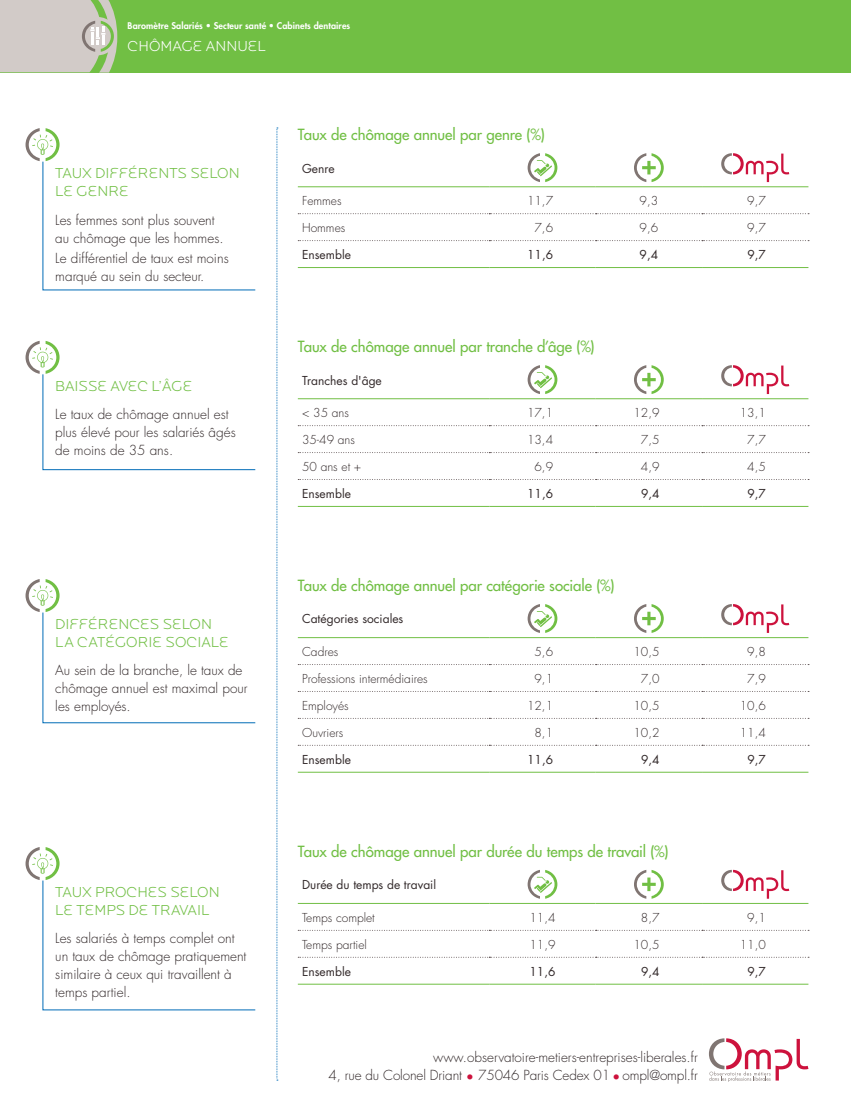
<style>
.page{position:relative;width:851px;height:1106px;background:#fff}
.page>*{position:absolute;margin:0;border:0;box-sizing:border-box;transform-origin:0 0}
.titre_tab_graph{font:500 15px "Futura Std";letter-spacing:-.005em;color:#71bf44}
.HORS_TEXTE_titre{font:300 15px/18px "Locator Display";color:#71bf44}
.t1{font:300 15px "Locator Display";color:#fff}
.HORS_TEXTE_texte{font:300 13.5px/18px "Futura Std";color:#32292a}
.texte_tableau{font:300 12px "Futura Std";color:#32292a}
.texte_tableau-2{font:12px "Futura Std";color:#32292a}
.texte_tableau_entete{font:12px "Futura Std";color:#32292a}
.t2{font:800 9px "Futura Std";letter-spacing:.01em;color:#fff}
.s1{color:#cd123d}
</style>
<div class="page">
<div style="left:0;top:0;width:850px;height:72px;background:#71bf44"></div>
<svg style="left:276px;top:128px;width:2px;height:952px;background:#c4dced"></svg>
<svg style="left:0;top:0;width:117px;height:73px;background:#cac9bd"></svg>
<svg style="left:709px;top:1038px;width:99px;height:43px"></svg>
<hr style="left:298px;top:267px;width:191px;height:1px;background:#71bf44">
<hr style="left:489px;top:267px;width:106px;height:1px;background:#71bf44">
<hr style="left:595px;top:267px;width:107px;height:1px;background:#71bf44">
<hr style="left:702px;top:267px;width:106px;height:1px;background:#71bf44">
<svg style="left:298px;top:153px;width:510px;height:88px"></svg>
<svg style="left:298px;top:399px;width:510px;height:55px"></svg>
<svg style="left:298px;top:425px;width:510px;height:1px"></svg>
<svg style="left:298px;top:452px;width:510px;height:1px"></svg>
<hr style="left:298px;top:398px;width:191px;height:1px;background:#71bf44">
<hr style="left:489px;top:398px;width:106px;height:1px;background:#71bf44">
<hr style="left:595px;top:398px;width:107px;height:1px;background:#71bf44">
<hr style="left:702px;top:398px;width:106px;height:1px;background:#71bf44">
<svg style="left:298px;top:479px;width:510px;height:1px"></svg>
<hr style="left:298px;top:506px;width:191px;height:1px;background:#71bf44">
<hr style="left:489px;top:506px;width:106px;height:1px;background:#71bf44">
<hr style="left:595px;top:506px;width:107px;height:1px;background:#71bf44">
<hr style="left:702px;top:506px;width:106px;height:1px;background:#71bf44">
<svg style="left:527px;top:365px;width:30px;height:29px"></svg>
<svg style="left:634px;top:365px;width:29px;height:29px"></svg>
<svg style="left:721px;top:365px;width:68px;height:29px"></svg>
<svg style="left:298px;top:638px;width:510px;height:107px"></svg>
<svg style="left:298px;top:664px;width:510px;height:1px"></svg>
<svg style="left:298px;top:691px;width:510px;height:1px"></svg>
<hr style="left:298px;top:637px;width:191px;height:1px;background:#71bf44">
<hr style="left:489px;top:637px;width:106px;height:1px;background:#71bf44">
<hr style="left:595px;top:637px;width:107px;height:1px;background:#71bf44">
<hr style="left:702px;top:637px;width:106px;height:1px;background:#71bf44">
<svg style="left:298px;top:718px;width:510px;height:1px"></svg>
<svg style="left:298px;top:745px;width:510px;height:1px"></svg>
<hr style="left:298px;top:772px;width:191px;height:1px;background:#71bf44">
<hr style="left:489px;top:772px;width:106px;height:1px;background:#71bf44">
<hr style="left:595px;top:772px;width:107px;height:1px;background:#71bf44">
<hr style="left:702px;top:772px;width:106px;height:1px;background:#71bf44">
<svg style="left:527px;top:604px;width:30px;height:29px"></svg>
<svg style="left:634px;top:604px;width:29px;height:29px"></svg>
<svg style="left:721px;top:604px;width:68px;height:29px"></svg>
<hr style="left:298px;top:983px;width:191px;height:1px;background:#71bf44">
<hr style="left:489px;top:983px;width:106px;height:1px;background:#71bf44">
<hr style="left:595px;top:983px;width:107px;height:1px;background:#71bf44">
<hr style="left:702px;top:983px;width:106px;height:1px;background:#71bf44">
<svg style="left:298px;top:869px;width:510px;height:88px"></svg>
<svg style="left:26px;top:128px;width:230px;height:163px"></svg>
<svg style="left:26px;top:341px;width:230px;height:129px"></svg>
<svg style="left:26px;top:579px;width:230px;height:144px"></svg>
<svg style="left:26px;top:847px;width:230px;height:163px"></svg>
<p class="t2" style="left:128px;top:20px;width:224px">Baromètre Salariés • Secteur santé • Cabinets dentaires</p>
<p class="t1" style="left:128px;top:37px;width:140px">CHÔMAGE ANNUEL</p>
<p class="HORS_TEXTE_titre" style="left:55px;top:163px;width:186px">TAUX DIFFÉRENTS SELON<br>LE GENRE</p>
<p class="HORS_TEXTE_texte" style="left:55px;top:211px;width:170px">Les femmes sont plus souvent au chômage que les hommes.</p>
<p class="HORS_TEXTE_texte" style="left:55px;top:249px;width:175px">Le différentiel de taux est moins marqué au sein du secteur.</p>
<p class="HORS_TEXTE_titre" style="left:55px;top:376px;width:139px">BAISSE AVEC L’ÂGE</p>
<p class="HORS_TEXTE_texte" style="left:55px;top:406px;width:182px">Le taux de chômage annuel est plus élevé pour les salariés âgés de moins de 35 ans.</p>
<p class="HORS_TEXTE_titre" style="left:55px;top:614px;width:175px">DIFFÉRENCES SELON<br>LA CATÉGORIE SOCIALE</p>
<p class="HORS_TEXTE_texte" style="left:55px;top:662px;width:194px">Au sein de la branche, le taux de chômage annuel est maximal pour les employés.</p>
<p class="HORS_TEXTE_titre" style="left:55px;top:882px;width:166px">TAUX PROCHES SELON<br>LE TEMPS DE TRAVAIL</p>
<p class="HORS_TEXTE_texte" style="left:55px;top:930px;width:193px">Les salariés à temps complet ont un taux de chômage pratiquement similaire à ceux qui travaillent à temps partiel.</p>
<p class="titre_tab_graph" style="left:298px;top:125px;width:248px">Taux de chômage annuel par genre (%)</p>
<p class="texte_tableau_entete" style="left:302px;top:160px;width:34px">Genre</p>
<p class="texte_tableau" style="left:302px;top:193px;width:41px">Femmes</p>
<p class="texte_tableau" style="left:527px;top:193px;width:28px">11,7</p>
<p class="texte_tableau" style="left:639px;top:193px;width:20px">9,3</p>
<p class="texte_tableau" style="left:747px;top:193px;width:20px">9,7</p>
<p class="texte_tableau" style="left:302px;top:220px;width:45px">Hommes</p>
<p class="texte_tableau" style="left:534px;top:220px;width:20px">7,6</p>
<p class="texte_tableau" style="left:639px;top:220px;width:20px">9,6</p>
<p class="texte_tableau" style="left:747px;top:220px;width:20px">9,7</p>
<p class="texte_tableau-2" style="left:302px;top:247px;width:50px">Ensemble</p>
<p class="texte_tableau-2" style="left:527px;top:247px;width:27px">11,6</p>
<p class="texte_tableau-2" style="left:639px;top:247px;width:20px">9,4</p>
<p class="texte_tableau-2" style="left:747px;top:247px;width:20px">9,7</p>
<p class="titre_tab_graph" style="left:298px;top:337px;width:298px">Taux de chômage annuel par tranche d’âge (%)</p>
<p class="texte_tableau_entete" style="left:302px;top:372px;width:81px">Tranches d'âge</p>
<p class="texte_tableau" style="left:302px;top:405px;width:48px">&lt; 35 ans</p>
<p class="texte_tableau" style="left:527px;top:405px;width:28px">17,1</p>
<p class="texte_tableau" style="left:633px;top:405px;width:28px">12,9</p>
<p class="texte_tableau" style="left:739px;top:405px;width:28px">13,1</p>
<p class="texte_tableau" style="left:302px;top:432px;width:54px">35-49 ans</p>
<p class="texte_tableau" style="left:527px;top:432px;width:28px">13,4</p>
<p class="texte_tableau" style="left:640px;top:432px;width:20px">7,5</p>
<p class="texte_tableau" style="left:747px;top:432px;width:20px">7,7</p>
<p class="texte_tableau" style="left:302px;top:459px;width:61px">50 ans et +</p>
<p class="texte_tableau" style="left:534px;top:459px;width:20px">6,9</p>
<p class="texte_tableau" style="left:640px;top:459px;width:20px">4,9</p>
<p class="texte_tableau" style="left:747px;top:459px;width:20px">4,5</p>
<p class="texte_tableau-2" style="left:302px;top:486px;width:50px">Ensemble</p>
<p class="texte_tableau-2" style="left:527px;top:486px;width:27px">11,6</p>
<p class="texte_tableau-2" style="left:641px;top:486px;width:20px">9,4</p>
<p class="texte_tableau-2" style="left:747px;top:486px;width:20px">9,7</p>
<p class="titre_tab_graph" style="left:298px;top:576px;width:318px">Taux de chômage annuel par catégorie sociale (%)</p>
<p class="texte_tableau_entete" style="left:302px;top:611px;width:103px">Catégories sociales</p>
<p class="texte_tableau" style="left:302px;top:644px;width:38px">Cadres</p>
<p class="texte_tableau" style="left:534px;top:644px;width:20px">5,6</p>
<p class="texte_tableau" style="left:633px;top:644px;width:28px">10,5</p>
<p class="texte_tableau" style="left:747px;top:644px;width:20px">9,8</p>
<p class="texte_tableau" style="left:302px;top:671px;width:127px">Professions intermédiaires</p>
<p class="texte_tableau" style="left:534px;top:671px;width:20px">9,1</p>
<p class="texte_tableau" style="left:640px;top:671px;width:20px">7,0</p>
<p class="texte_tableau" style="left:747px;top:671px;width:20px">7,9</p>
<p class="texte_tableau" style="left:302px;top:698px;width:48px">Employés</p>
<p class="texte_tableau" style="left:527px;top:698px;width:28px">12,1</p>
<p class="texte_tableau" style="left:633px;top:698px;width:28px">10,5</p>
<p class="texte_tableau" style="left:739px;top:698px;width:28px">10,6</p>
<p class="texte_tableau" style="left:302px;top:725px;width:43px">Ouvriers</p>
<p class="texte_tableau" style="left:534px;top:725px;width:20px">8,1</p>
<p class="texte_tableau" style="left:633px;top:725px;width:28px">10,2</p>
<p class="texte_tableau" style="left:739px;top:725px;width:28px">11,4</p>
<p class="texte_tableau-2" style="left:302px;top:751px;width:50px">Ensemble</p>
<p class="texte_tableau-2" style="left:527px;top:751px;width:27px">11,6</p>
<p class="texte_tableau-2" style="left:641px;top:751px;width:20px">9,4</p>
<p class="texte_tableau-2" style="left:747px;top:751px;width:20px">9,7</p>
<p class="titre_tab_graph" style="left:298px;top:841px;width:372px">Taux de chômage annuel par durée du temps de travail (%)</p>
<p class="texte_tableau_entete" style="left:302px;top:877px;width:135px">Durée du temps de travail</p>
<p class="texte_tableau" style="left:302px;top:910px;width:74px">Temps complet</p>
<p class="texte_tableau" style="left:529px;top:910px;width:28px">11,4</p>
<p class="texte_tableau" style="left:640px;top:910px;width:20px">8,7</p>
<p class="texte_tableau" style="left:747px;top:910px;width:20px">9,1</p>
<p class="texte_tableau" style="left:302px;top:937px;width:66px">Temps partiel</p>
<p class="texte_tableau" style="left:529px;top:937px;width:28px">11,9</p>
<p class="texte_tableau" style="left:633px;top:937px;width:28px">10,5</p>
<p class="texte_tableau" style="left:739px;top:937px;width:28px">11,0</p>
<p class="texte_tableau-2" style="left:302px;top:963px;width:50px">Ensemble</p>
<p class="texte_tableau-2" style="left:529px;top:963px;width:27px">11,6</p>
<p class="texte_tableau-2" style="left:641px;top:963px;width:20px">9,4</p>
<p class="texte_tableau-2" style="left:747px;top:963px;width:20px">9,7</p>
<p class="HORS_TEXTE_texte" style="left:433px;top:1048px;width:266px">www.observatoire-metiers-entreprises-liberales.fr</p>
<p class="HORS_TEXTE_texte" style="left:328px;top:1066px;width:371px">4, rue du Colonel Driant <span class="s1">•</span> 75046 Paris Cedex 01 <span class="s1">•</span> ompl@ompl.fr</p>
</div>
